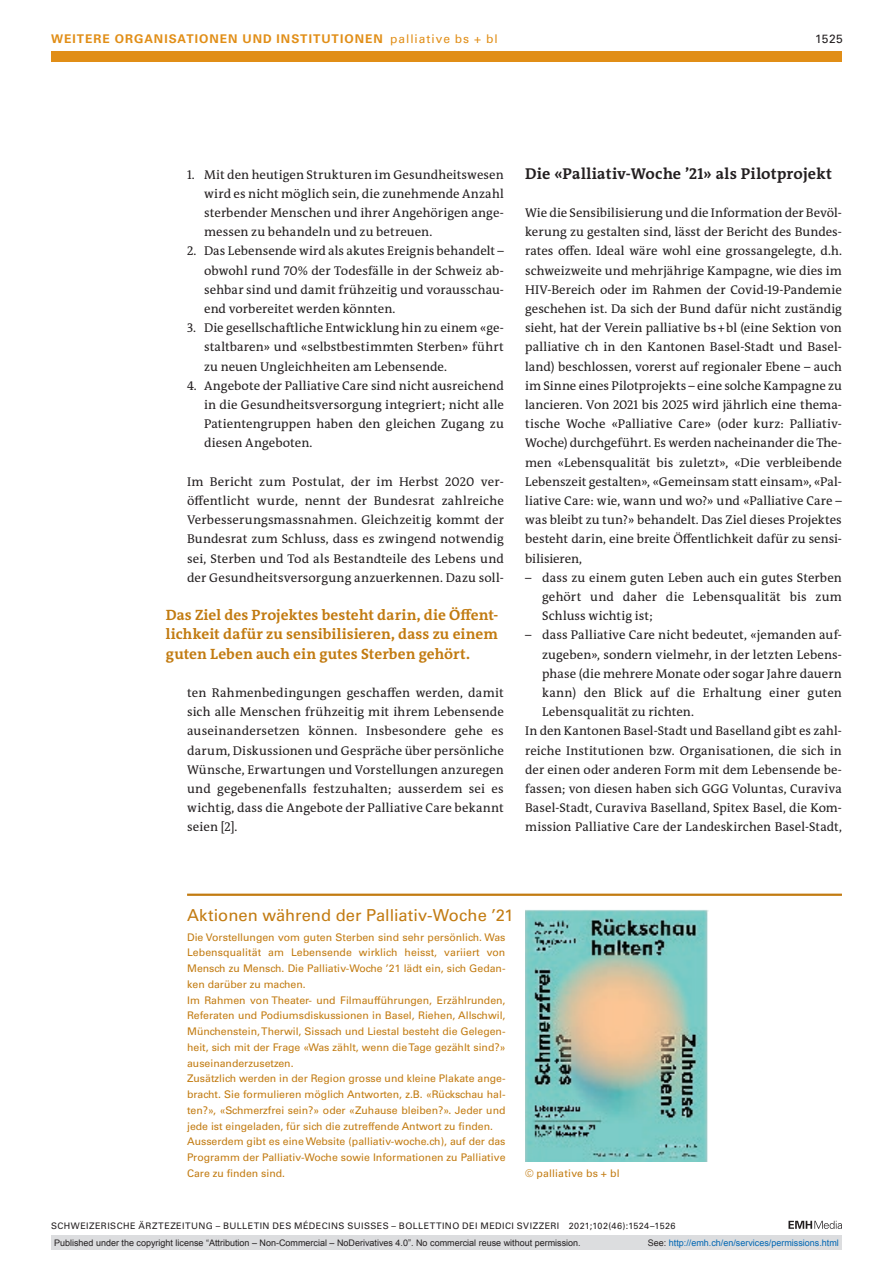
<style>
.page{position:relative;width:893px;height:1263px;background:#fff}
.page>*{position:absolute;margin:0;border:0;box-sizing:border-box;transform-origin:0 0}
.boxed-title-line{font:16.5px "Univers LT Std";color:#c27b11}
.section-h1{font:700 15.75px "The Antiqua B W7";letter-spacing:.015em;color:#231f20}
.catchwords{font:700 15px/19.2px "The Antiqua B W7";letter-spacing:.01em;color:#c27b11;text-align:justify}
.section-pn{font:12.75px/19.2px "The Antiqua B W5 Plain";letter-spacing:.01em;color:#231f20;text-align:justify}
.section-ph{font:12.75px/19.2px "The Antiqua B W5 Plain";letter-spacing:.005em;color:#231f20;text-align:justify}
.ressort{font:700 12px "Univers LT Std";letter-spacing:.085em;color:#e18e17}
.ressort-2{font:12px "Univers LT Std";color:#231f20}
.boxed-text{font:10.5px/15.8px "Univers LT Std";color:#c27b11;text-align:justify}
.fig-caption{font:10.5px "Univers LT Std";letter-spacing:.02em;color:#c27b11}
.t1{font:9px "Arial";color:#231f20}
.fusszeile{font:9px "Univers LT Std";letter-spacing:.045em;color:#231f20}
.t2{font:9px "Arial";color:#0066b3}
.s1{font-weight:400}
.s2{color:#231f20}
</style>
<div class="page">
<svg style="left:788px;top:1221px;width:54px;height:8px"></svg>
<div style="left:51px;top:51px;width:791px;height:11px;background:#e18e17"></div>
<hr style="left:187px;top:894px;width:655px;height:2px;background:#c27b11">
<img style="left:525px;top:910px;width:183px;height:251px">
<div style="left:51px;top:1235px;width:791px;height:15px;background:#dcdddf"></div>
<p class="ressort" style="left:51px;top:31px;width:448px">WEITERE ORGANISATIONEN UND INSTITUTIONEN <span class="s1">palliative bs + bl</span></p>
<p class="ressort-2" style="left:815px;top:31px;width:29px">1525</p>
<p class="section-ph" style="left:204px;top:165px;width:301px;text-indent:-17px">1. Mit den heutigen Strukturen im Gesundheitswesen wird es nicht möglich sein, die zunehmende Anzahl sterbender Menschen und ihrer Angehörigen ange&shy;messen zu behandeln und zu betreuen.</p>
<p class="section-ph" style="left:204px;top:242px;width:301px;text-indent:-17px">2. Das Lebensende wird als akutes Ereignis behandelt – obwohl rund 70% der Todesfälle in der Schweiz ab&shy;sehbar sind und damit frühzeitig und vorausschau&shy;end vorbereitet werden könnten.</p>
<p class="section-ph" style="left:204px;top:318px;width:301px;text-indent:-17px">3. Die gesellschaftliche Entwicklung hin zu einem «ge&shy;staltbaren» und «selbstbestimmten Sterben» führt zu neuen Ungleichheiten am Lebensende.</p>
<p class="section-ph" style="left:204px;top:376px;width:301px;text-indent:-17px">4. Angebote der Palliative Care sind nicht ausreichend in die Gesundheitsversorgung integriert; nicht alle Patientengruppen haben den gleichen Zugang zu diesen Angeboten.</p>
<p class="section-pn" style="left:187px;top:472px;width:318px">Im Bericht zum Postulat, der im Herbst 2020 ver&shy;öffentlicht wurde, nennt der Bundesrat zahlreiche Verbesserungsmassnahmen. Gleichzeitig kommt der Bundesrat zum Schluss, dass es zwingend notwendig sei, Sterben und Tod als Bestandteile des Lebens und der Gesundheitsversorgung anzuerkennen. Dazu soll-</p>
<p class="catchwords" style="left:166px;top:606px;width:334px">Das Ziel des Projektes besteht darin, die Öffent&shy;lichkeit dafür zu sensibilisieren, dass zu einem guten Leben auch ein gutes Sterben gehört.</p>
<p class="section-pn" style="left:187px;top:683px;width:318px">ten Rahmenbedingungen geschaffen werden, damit sich alle Menschen frühzeitig mit ihrem Lebensende auseinandersetzen können. Insbesondere gehe es darum, Diskussionen und Gespräche über persönliche Wünsche, Erwartungen und Vorstellungen anzuregen und gegebenenfalls festzuhalten; ausserdem sei es wichtig, dass die Angebote der Palliative Care bekannt seien [2].</p>
<p class="section-h1" style="left:525px;top:163px;width:308px">Die «Palliativ-Woche ’21» als Pilotprojekt</p>
<p class="section-pn" style="left:525px;top:203px;width:318px">Wie die Sensibilisierung und die Information der Bevöl&shy;kerung zu gestalten sind, lässt der Bericht des Bundes&shy;rates offen. Ideal wäre wohl eine grossangelegte, d.h. schweizweite und mehrjährige Kampagne, wie dies im HIV-Bereich oder im Rahmen der Covid-19-Pandemie geschehen ist. Da sich der Bund dafür nicht zuständig sieht, hat der Verein palliative bs+bl (eine Sektion von palliative ch in den Kantonen Basel-Stadt und Basel&shy;land) beschlossen, vorerst auf regionaler Ebene – auch im Sinne eines Pilotprojekts – eine solche Kampagne zu lancieren. Von 2021 bis 2025 wird jährlich eine thema&shy;tische Woche «Palliative Care» (oder kurz: Palliativ-Woche) durchgeführt. Es werden nacheinander die The&shy;men «Lebensqualität bis zuletzt», «Die verbleibende Lebenszeit gestalten», «Gemeinsam statt einsam», «Pal&shy;liative Care: wie, wann und wo?» und «Palliative Care – was bleibt zu tun?» behandelt. Das Ziel dieses Projektes besteht darin, eine breite Öffentlichkeit dafür zu sensi&shy;bilisieren,</p>
<p class="section-ph" style="left:542px;top:568px;width:301px;text-indent:-17px">– dass zu einem guten Leben auch ein gutes Sterben gehört und daher die Lebensqualität bis zum Schluss wichtig ist;</p>
<p class="section-ph" style="left:542px;top:626px;width:301px;text-indent:-17px">– dass Palliative Care nicht bedeutet, «jemanden auf&shy;zugeben», sondern vielmehr, in der letzten Lebens&shy;phase (die mehrere Monate oder sogar Jahre dauern kann) den Blick auf die Erhaltung einer guten Lebensqualität zu richten.</p>
<p class="section-pn" style="left:525px;top:722px;width:318px">In den Kantonen Basel-Stadt und Baselland gibt es zahl&shy;reiche Institutionen bzw. Organisationen, die sich in der einen oder anderen Form mit dem Lebensende be&shy;fassen; von diesen haben sich GGG Voluntas, Curaviva Basel-Stadt, Curaviva Baselland, Spitex Basel, die Kom&shy;mission Palliative Care der Landeskirchen Basel-Stadt,</p>
<p class="boxed-title-line" style="left:187px;top:906px;width:328px">Aktionen während der Palliativ-Woche ’21</p>
<p class="boxed-text" style="left:187px;top:929px;width:320px">Die Vorstellungen vom guten Sterben sind sehr persönlich. Was Lebensqualität am Lebensende wirklich heisst, variiert von Mensch zu Mensch. Die Palliativ-Woche ’21 lädt ein, sich Gedan&shy;ken darüber zu machen.</p>
<p class="boxed-text" style="left:187px;top:992px;width:320px">Im Rahmen von Theater- und Filmaufführungen, Erzählrunden, Referaten und Podiumsdiskussionen in Basel, Riehen, Allschwil, Münchenstein, Therwil, Sissach und Liestal besteht die Gelegen&shy;heit, sich mit der Frage «Was zählt, wenn die Tage gezählt sind?» auseinanderzusetzen.</p>
<p class="boxed-text" style="left:187px;top:1071px;width:320px">Zusätzlich werden in der Region grosse und kleine Plakate ange&shy;bracht. Sie formulieren möglich Antworten, z.B. «Rückschau hal&shy;ten?», «Schmerzfrei sein?» oder «Zuhause bleiben?». Jeder und jede ist eingeladen, für sich die zutreffende Antwort zu finden.</p>
<p class="boxed-text" style="left:187px;top:1134px;width:320px">Ausserdem gibt es eine Website (palliativ-woche.ch), auf der das Programm der Palliativ-Woche sowie Informationen zu Palliative Care zu finden sind.</p>
<p class="fig-caption" style="left:525px;top:1167px;width:96px">© palliative bs + bl</p>
<p class="fusszeile" style="left:51px;top:1220px;width:626px">SCHWEIZERISCHE ÄRZTEZEITUNG – BULLETIN DES MÉDECINS SUISSES – BOLLETTINO DEI MEDICI SVIZZERI 2021;102(46):1524–1526</p>
<p class="t1" style="left:54px;top:1237px;width:528px">Published under the copyright license “Attribution – Non-Commercial – NoDerivatives 4.0”. No commercial reuse without permission.</p>
<p class="t2" style="left:648px;top:1237px;width:193px"><span class="s2">See:</span> http://emh.ch/en/services/permissions.html</p>
</div>
